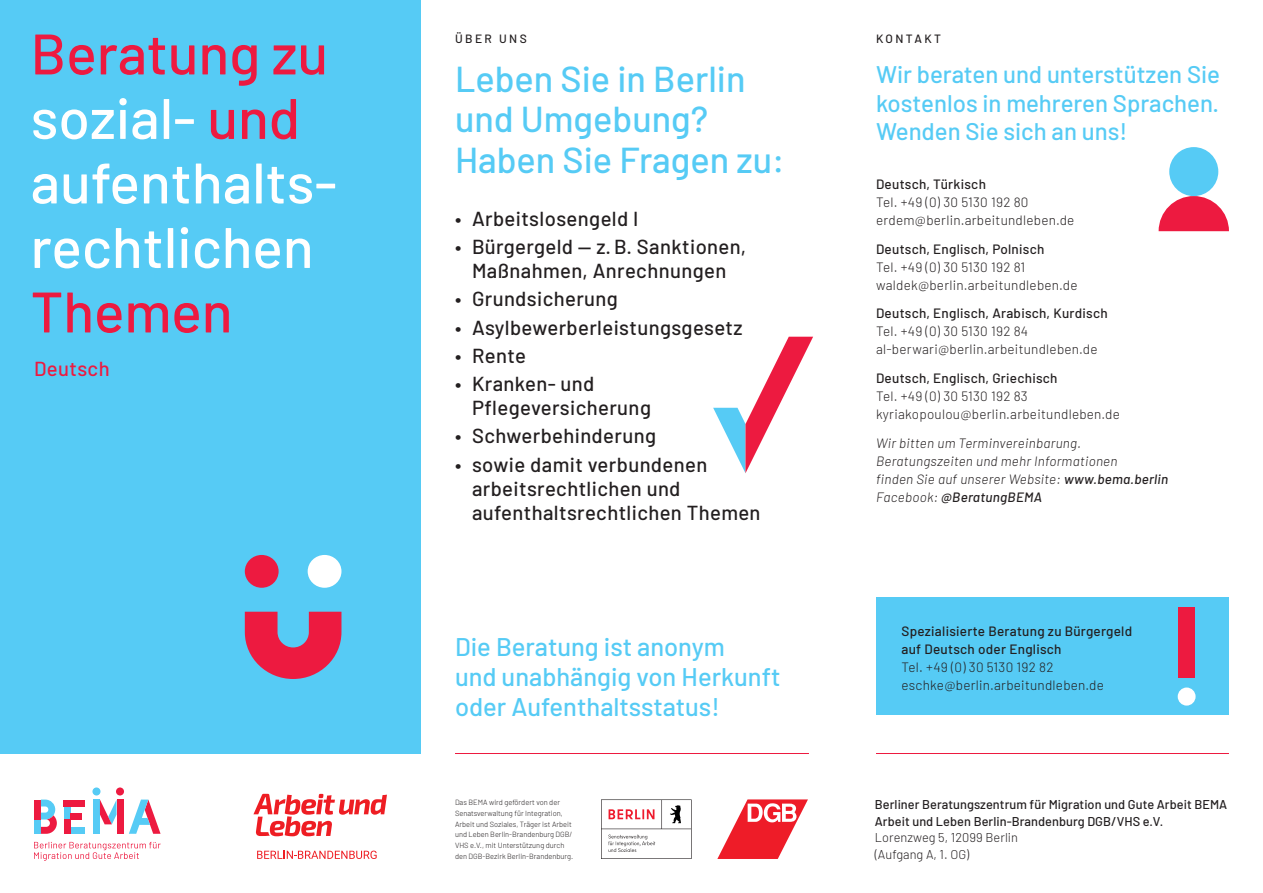
<style>
.page{position:relative;width:1263px;height:893px;background:#fff}
.page>*{position:absolute;margin:0;border:0;box-sizing:border-box;transform-origin:0 0}
.DE_Frontpage_Title{font:500 57px/64.5px "Barlow";color:#fff}
.DE_Header_1{font:500 36px/40.5px "Barlow";color:#56cbf5}
.DE_Header_2{font:500 25.5px/30px "Barlow";color:#56cbf5}
.DE_Header_2-2{font:500 24px/28.5px "Barlow";color:#56cbf5;text-align:justify}
.t1{font:500 20.25px/24px "Barlow";letter-spacing:.02em;color:#231f20}
.t2{font:500 20.25px "Barlow";letter-spacing:.02em;color:#ed1a40}
.t3{font:300 13.5px/18px "Barlow";letter-spacing:.02em;color:#231f20}
.t4{font:italic 300 13.5px/18px "Barlow";letter-spacing:.02em;color:#231f20}
.t5{font:500 13.5px/18px "Barlow";letter-spacing:.02em;color:#231f20}
.t6{font:500 12.75px "Barlow";letter-spacing:.005em;color:#231f20}
.t7{font:300 12.75px "Barlow";letter-spacing:.005em;color:#231f20}
.t8{font:500 12px "Barlow";letter-spacing:.2em;color:#231f20}
.t9{font:300 7.5px/10.8px "Barlow";color:#231f20}
.s1{color:#ed1a40}
.s2{font-weight:500}
.s3{font-weight:300}
</style>
<div class="page">
<div style="left:876px;top:597px;width:353px;height:118px;background:#56cbf5"></div>
<div style="left:1178px;top:608px;width:17px;height:70px;background:#ed1a40"></div>
<div style="left:1178px;top:687px;width:17px;height:19px;background:#fff;border-radius:50%"></div>
<hr style="left:455px;top:753px;width:354px;height:1px;background:#ed1a40">
<hr style="left:876px;top:753px;width:353px;height:1px;background:#ed1a40">
<div style="left:0;top:0;width:421px;height:754px;background:#56cbf5"></div>
<svg style="left:713px;top:337px;width:100px;height:136px"></svg>
<div style="left:34px;top:819px;width:7px;height:15px;background:#56cbf5"></div>
<div style="left:64px;top:806px;width:7px;height:13px;background:#56cbf5"></div>
<div style="left:71px;top:827px;width:14px;height:7px;background:#56cbf5"></div>
<div style="left:92px;top:787px;width:8px;height:8px;background:#56cbf5;border-radius:50%"></div>
<div style="left:34px;top:799px;width:7px;height:20px;background:#ed1a40"></div>
<div style="left:64px;top:819px;width:7px;height:15px;background:#ed1a40"></div>
<div style="left:64px;top:800px;width:21px;height:6px;background:#ed1a40"></div>
<div style="left:71px;top:813px;width:11px;height:6px;background:#ed1a40"></div>
<div style="left:93px;top:799px;width:7px;height:35px;background:#56cbf5"></div>
<div style="left:117px;top:799px;width:6px;height:35px;background:#ed1a40"></div>
<svg style="left:100px;top:800px;width:17px;height:24px"></svg>
<div style="left:116px;top:787px;width:8px;height:8px;background:#ed1a40;border-radius:50%"></div>
<svg style="left:34px;top:842px;width:127px;height:19px"></svg>
<svg style="left:129px;top:799px;width:32px;height:35px"></svg>
<svg style="left:41px;top:799px;width:16px;height:35px"></svg>
<div style="left:245px;top:555px;width:34px;height:33px;background:#ed1a40;border-radius:50%"></div>
<div style="left:308px;top:555px;width:33px;height:33px;background:#fff;border-radius:50%"></div>
<svg style="left:245px;top:612px;width:96px;height:67px"></svg>
<svg style="left:717px;top:799px;width:91px;height:60px"></svg>
<svg style="left:601px;top:799px;width:91px;height:60px"></svg>
<svg style="left:253px;top:794px;width:134px;height:42px"></svg>
<svg style="left:257px;top:851px;width:120px;height:8px"></svg>
<svg style="left:1158px;top:196px;width:71px;height:35px"></svg>
<div style="left:1169px;top:147px;width:49px;height:49px;background:#56cbf5;border-radius:50%"></div>
<p class="DE_Frontpage_Title" style="left:31px;top:17px;width:308px"><span class="s1">Beratung zu </span>sozial- <span class="s1">und </span>aufenthalts&shy;rechtlichen<br><span class="s1">Themen</span></p>
<p class="t2" style="left:34px;top:354px;width:77px">Deutsch</p>
<p class="t8" style="left:455px;top:30px;width:73px">ÜBER UNS</p>
<p class="t8" style="left:876px;top:30px;width:67px">KONTAKT</p>
<p class="DE_Header_1" style="left:455px;top:56px;width:292px">Leben Sie in Berlin und Umgebung?</p>
<p class="DE_Header_1" style="left:455px;top:137px;width:331px">Haben Sie Fragen zu:</p>
<p class="t1" style="left:455px;top:205px;width:185px">• Arbeitslosengeld I</p>
<p class="t1" style="left:455px;top:233px;width:293px;text-align:center">• Bürgergeld — z.B. Sanktionen,<br>Maßnahmen, Anrechnungen</p>
<p class="t1" style="left:455px;top:285px;width:164px">• Grundsicherung</p>
<p class="t1" style="left:455px;top:314px;width:289px">• Asylbewerberleistungsgesetz</p>
<p class="t1" style="left:455px;top:342px;width:72px">• Rente</p>
<p class="t1" style="left:472px;top:370px;width:180px;text-indent:-17px">• Kranken- und<br>Pflegeversicherung</p>
<p class="t1" style="left:455px;top:422px;width:203px">• Schwerbehinderung</p>
<p class="t1" style="left:472px;top:451px;width:290px;text-indent:-17px">• sowie damit verbundenen arbeitsrechtlichen und aufenthaltsrechtlichen Themen</p>
<p class="DE_Header_2" style="left:455px;top:629px;width:327px">Die Beratung ist anonym<br>und unabhängig von Herkunft oder Aufenthaltsstatus!</p>
<p class="DE_Header_2-2" style="left:876px;top:58px;width:346px">Wir beraten und unterstützen Sie kostenlos in mehreren Sprachen.<br>Wenden Sie sich an uns!</p>
<p class="t3" style="left:876px;top:174px;width:200px"><span class="s2">Deutsch, Türkisch<br></span>Tel. +49 (0) 30 5130 192 80 erdem@berlin.arbeitundleben.de</p>
<p class="t3" style="left:876px;top:239px;width:203px"><span class="s2">Deutsch, Englisch, Polnisch<br></span>Tel. +49 (0) 30 5130 192 81 waldek@berlin.arbeitundleben.de</p>
<p class="t3" style="left:876px;top:303px;width:233px"><span class="s2">Deutsch, Englisch, Arabisch, Kurdisch<br></span>Tel. +49 (0) 30 5130 192 84 al-berwari@berlin.arbeitundleben.de</p>
<p class="t3" style="left:876px;top:368px;width:245px"><span class="s2">Deutsch, Englisch, Griechisch<br></span>Tel. +49 (0) 30 5130 192 83 kyriakopoulou@berlin.arbeitundleben.de</p>
<p class="t4" style="left:876px;top:433px;width:294px">Wir bitten um Terminvereinbarung.<br>Beratungszeiten und mehr Informationen<br>finden Sie auf unserer Website: <span class="s2">www.bema.berlin </span>Facebook: <span class="s2">@BeratungBEMA</span></p>
<p class="t5" style="left:901px;top:621px;width:232px">Spezialisierte Beratung zu Bürgergeld auf Deutsch oder Englisch<br><span class="s3">Tel. +49 (0) 30 5130 192 82 eschke@berlin.arbeitundleben.de</span></p>
<p class="t9" style="left:455px;top:796px;width:120px">Das BEMA wird gefördert von der Senatsverwaltung für Integration, Arbeit und Soziales, Träger ist Arbeit und Leben Berlin-Brandenburg DGB/ VHS e.V., mit Unterstützung durch den DGB-Bezirk Berlin-Brandenburg.</p>
<p class="t6" style="left:875px;top:795px;width:354px">Berliner Beratungszentrum für Migration und Gute Arbeit BEMA</p>
<p class="t6" style="left:875px;top:812px;width:290px">Arbeit und Leben Berlin-Brandenburg DGB/VHS e.V.</p>
<p class="t7" style="left:875px;top:828px;width:145px">Lorenzweg 5, 12099 Berlin</p>
<p class="t7" style="left:875px;top:845px;width:96px">(Aufgang A, 1. OG)</p>
</div>
